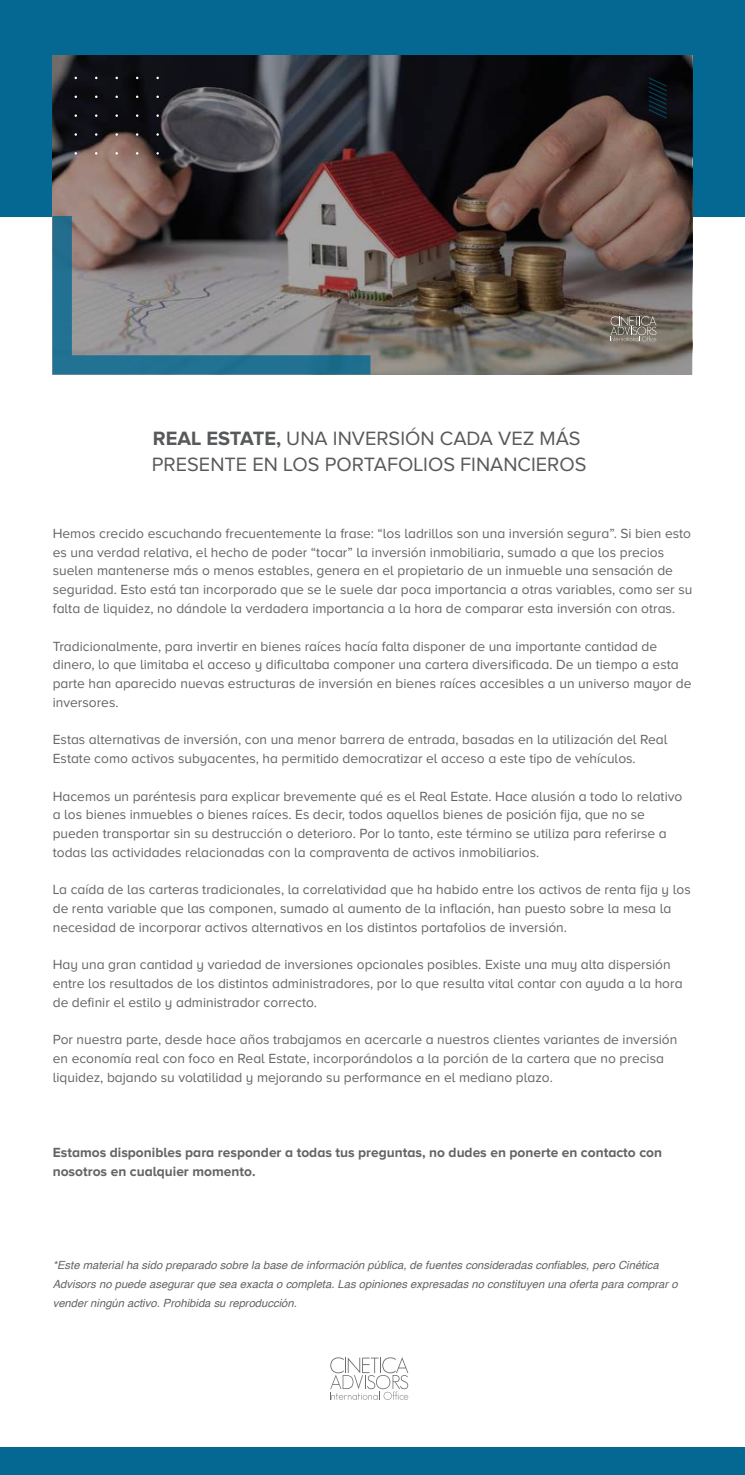
<style>
.page{position:relative;width:745px;height:1475px;background:#fff}
.page>*{position:absolute;margin:0;border:0;box-sizing:border-box;transform-origin:0 0}
.t1{font:20px/26.2px "Proxima Nova A";color:#58595b}
.t2{font:13.75px/18.8px "Proxima Nova A";color:#636466}
.t3{font:700 13.75px/18.8px "Proxima Nova A";color:#636466}
.t4{font:italic 11.25px/18.8px "Helvetica";color:#636466}
.s1{font-weight:700}
</style>
<div class="page">
<div style="left:0;top:0;width:744px;height:216px;background:#046892"></div>
<div style="left:0;top:1447px;width:744px;height:28px;background:#046892"></div>
<img style="left:52px;top:55px;width:639px;height:319px">
<svg style="left:648px;top:77px;width:18px;height:42px"></svg>
<svg style="left:52px;top:216px;width:318px;height:158px;background:#71797f"></svg>
<svg style="left:610px;top:316px;width:46px;height:25px"></svg>
<svg style="left:330px;top:1357px;width:78px;height:43px"></svg>
<h1 class="t1" style="left:152px;top:425px;width:436px"><span class="s1">REAL ESTATE,</span> UNA INVERSIÓN CADA VEZ MÁS<br>PRESENTE EN LOS PORTAFOLIOS FINANCIEROS</h1>
<p class="t2" style="left:53px;top:524px;width:640px">Hemos crecido escuchando frecuentemente la frase: “los ladrillos son una inversión segura”. Si bien esto es una verdad relativa, el hecho de poder “tocar” la inversión inmobiliaria, sumado a que los precios suelen mantenerse más o menos estables, genera en el propietario de un inmueble una sensación de seguridad. Esto está tan incorporado que se le suele dar poca importancia a otras variables, como ser su falta de liquidez, no dándole la verdadera importancia a la hora de comparar esta inversión con otras.</p>
<p class="t2" style="left:53px;top:636px;width:640px">Tradicionalmente, para invertir en bienes raíces hacía falta disponer de una importante cantidad de dinero, lo que limitaba el acceso y dificultaba componer una cartera diversificada. De un tiempo a esta parte han aparecido nuevas estructuras de inversión en bienes raíces accesibles a un universo mayor de inversores.</p>
<p class="t2" style="left:53px;top:730px;width:615px">Estas alternativas de inversión, con una menor barrera de entrada, basadas en la utilización del Real<br>Estate como activos subyacentes, ha permitido democratizar el acceso a este tipo de vehículos.</p>
<p class="t2" style="left:53px;top:786px;width:630px">Hacemos un paréntesis para explicar brevemente qué es el Real Estate. Hace alusión a todo lo relativo a los bienes inmuebles o bienes raíces. Es decir, todos aquellos bienes de posición fija, que no se pueden transportar sin su destrucción o deterioro. Por lo tanto, este término se utiliza para referirse a todas las actividades relacionadas con la compraventa de activos inmobiliarios.</p>
<p class="t2" style="left:53px;top:880px;width:639px">La caída de las carteras tradicionales, la correlatividad que ha habido entre los activos de renta fija y los de renta variable que las componen, sumado al aumento de la inflación, han puesto sobre la mesa la necesidad de incorporar activos alternativos en los distintos portafolios de inversión.</p>
<p class="t2" style="left:53px;top:955px;width:631px">Hay una gran cantidad y variedad de inversiones opcionales posibles. Existe una muy alta dispersión entre los resultados de los distintos administradores, por lo que resulta vital contar con ayuda a la hora de definir el estilo y administrador correcto.</p>
<p class="t2" style="left:53px;top:1030px;width:625px">Por nuestra parte, desde hace años trabajamos en acercarle a nuestros clientes variantes de inversión en economía real con foco en Real Estate, incorporándolos a la porción de la cartera que no precisa liquidez, bajando su volatilidad y mejorando su performance en el mediano plazo.</p>
<p class="t3" style="left:53px;top:1143px;width:610px">Estamos disponibles para responder a todas tus preguntas, no dudes en ponerte en contacto con nosotros en cualquier momento.</p>
<p class="t4" style="left:53px;top:1256px;width:626px">*Este material ha sido preparado sobre la base de información pública, de fuentes consideradas confiables, pero Cinética<br>Advisors no puede asegurar que sea exacta o completa. Las opiniones expresadas no constituyen una oferta para comprar o vender ningún activo. Prohibida su reproducción.</p>
</div>
